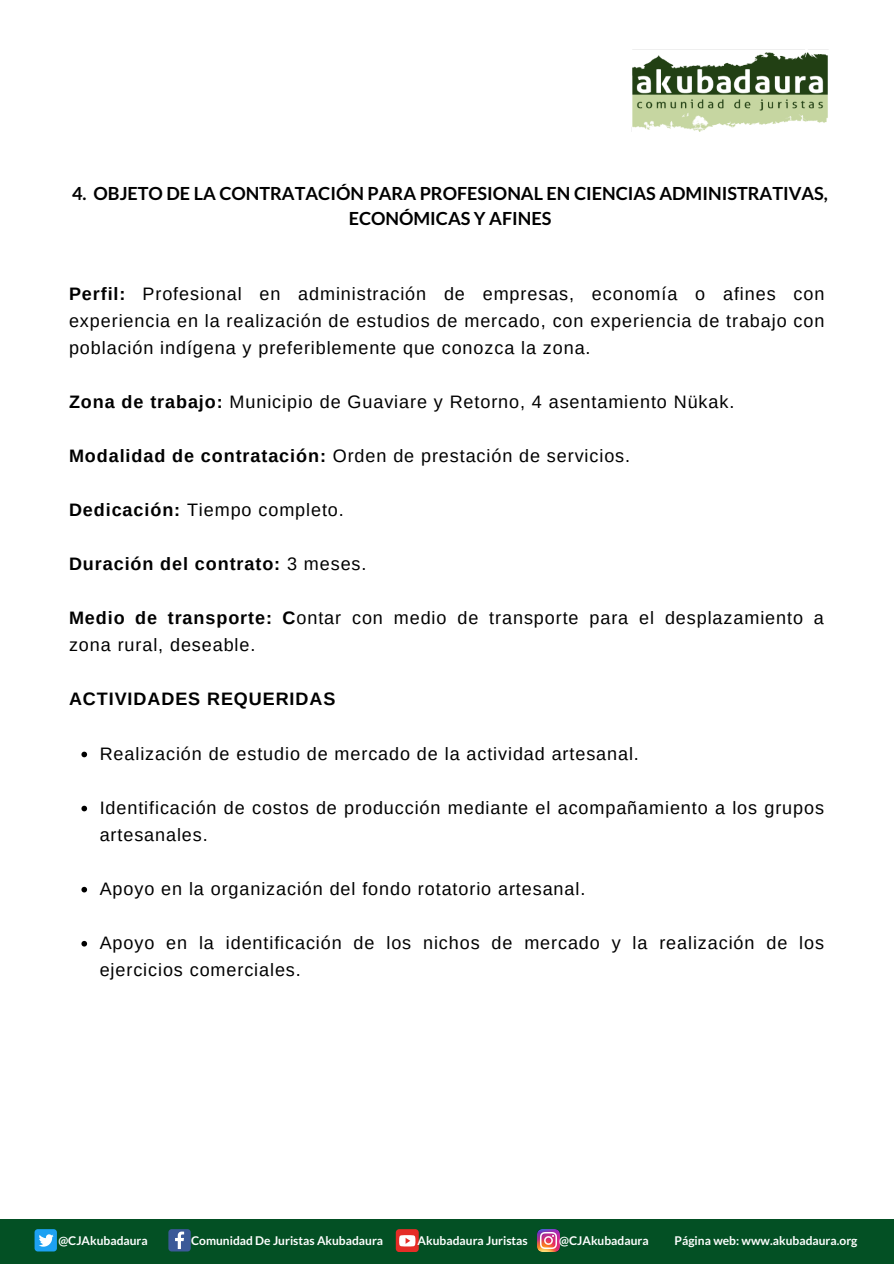
<style>
.page{position:relative;width:894px;height:1264px;background:#fff}
.page>*{position:absolute;margin:0;border:0;box-sizing:border-box;transform-origin:0 0}
.t1{font:18px/27px "Arimo";letter-spacing:.05em;color:#000}
.t2{font:700 18px/24.9px "Lato";color:#000;text-align:center}
.t3{font:700 18px "Arimo";letter-spacing:.05em;color:#000}
.t4{font:700 12px "Lato";color:#fff}
.s1{font-weight:700}
.s2{font-weight:400}
</style>
<div class="page">
<div style="left:0;top:1219px;width:893px;height:44px;background:#035024"></div>
<img style="left:631px;top:49px;width:198px;height:82px">
<svg style="left:168px;top:1229px;width:23px;height:22px"></svg>
<svg style="left:35px;top:1229px;width:22px;height:22px"></svg>
<div style="left:395px;top:1229px;width:23px;height:22px;background:#e52d27;border-radius:3px"></div>
<svg style="left:399px;top:1235px;width:16px;height:11px"></svg>
<img style="left:537px;top:1229px;width:22px;height:21px">
<svg style="left:81px;top:751px;width:6px;height:6px"></svg>
<svg style="left:81px;top:805px;width:6px;height:6px"></svg>
<svg style="left:81px;top:886px;width:6px;height:6px"></svg>
<svg style="left:81px;top:940px;width:6px;height:6px"></svg>
<p class="t2" style="left:72px;top:180px;width:757px">4. OBJETO DE LA CONTRATACIÓN PARA PROFESIONAL EN CIENCIAS ADMINISTRATIVAS,<br>ECONÓMICAS Y AFINES</p>
<p class="t1" style="left:69px;top:280px;width:756px;text-align:justify"><span class="s1">Perfil:</span> Profesional en administración de empresas, economía o afines con experiencia en la realización de estudios de mercado, con experiencia de trabajo con población indígena y preferiblemente que conozca la zona.</p>
<p class="t1" style="left:69px;top:388px;width:666px"><span class="s1">Zona de trabajo:</span> Municipio de Guaviare y Retorno, 4 asentamiento Nükak.</p>
<p class="t1" style="left:69px;top:442px;width:562px"><span class="s1">Modalidad de contratación:</span> Orden de prestación de servicios.</p>
<p class="t1" style="left:69px;top:496px;width:276px"><span class="s1">Dedicación:</span> Tiempo completo.</p>
<p class="t3" style="left:69px;top:554px;width:299px">Duración del contrato: <span class="s2">3 meses.</span></p>
<p class="t1" style="left:69px;top:604px;width:756px"><span class="s1">Medio de transporte: C</span>ontar con medio de transporte para el desplazamiento a zona rural, deseable.</p>
<p class="t3" style="left:69px;top:689px;width:268px">ACTIVIDADES REQUERIDAS</p>
<p class="t1" style="left:100px;top:739px;width:540px">Realización de estudio de mercado de la actividad artesanal.</p>
<p class="t1" style="left:100px;top:793px;width:725px">Identificación de costos de producción mediante el acompañamiento a los grupos artesanales.</p>
<p class="t1" style="left:100px;top:875px;width:487px">Apoyo en la organización del fondo rotatorio artesanal.</p>
<p class="t1" style="left:100px;top:929px;width:725px">Apoyo en la identificación de los nichos de mercado y la realización de los ejercicios comerciales.</p>
<p class="t4" style="left:58px;top:1233px;width:91px">@CJAkubadaura</p>
<p class="t4" style="left:191px;top:1233px;width:193px">Comunidad De Juristas Akubadaura</p>
<p class="t4" style="left:417px;top:1233px;width:112px">Akubadaura Juristas</p>
<p class="t4" style="left:559px;top:1233px;width:91px">@CJAkubadaura</p>
<p class="t4" style="left:674px;top:1233px;width:184px">Página web: www.akubadaura.org</p>
</div>
